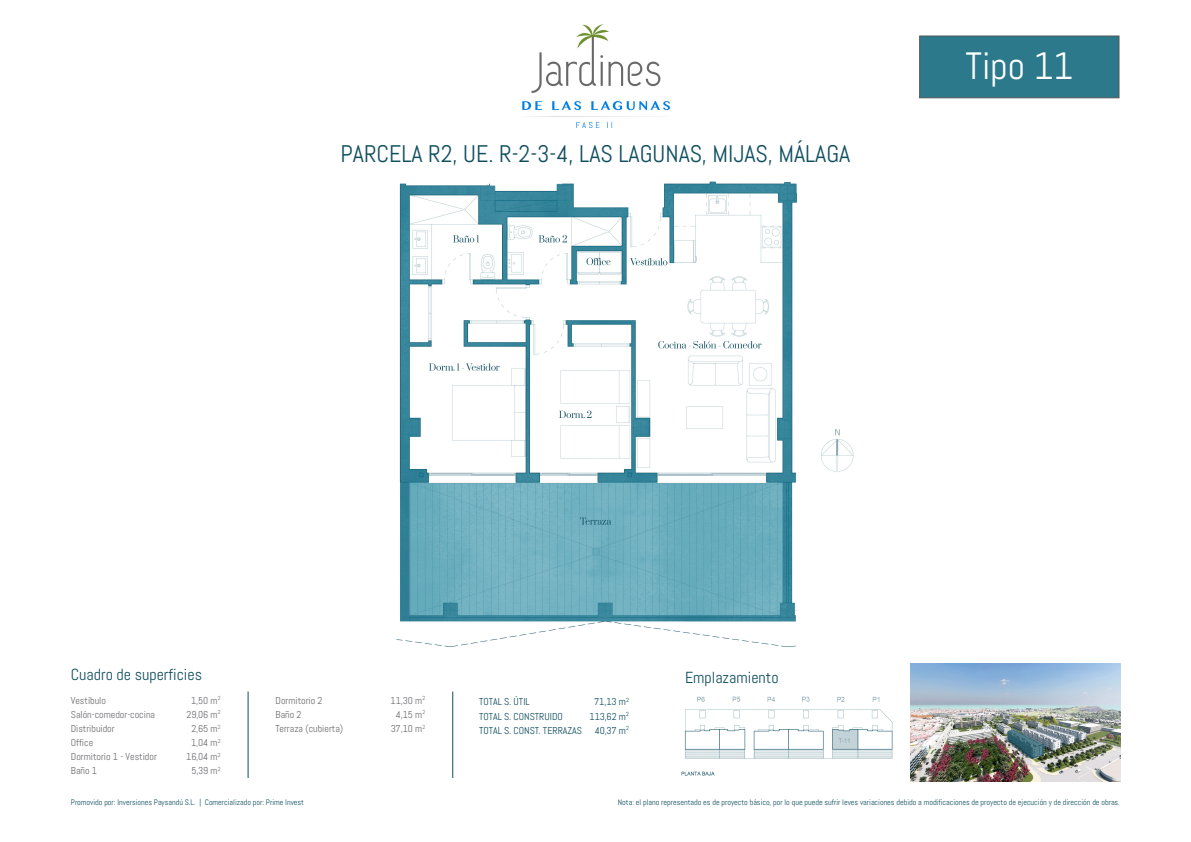
<style>
.page{position:relative;width:1191px;height:842px;background:#fff}
.page>*{position:absolute;margin:0;border:0;box-sizing:border-box;transform-origin:0 0}
.t1{font:38px "Abel";color:#fff}
.t2{font:24px "Abel";color:#104f5f}
.t3{font:16px "Abel";color:#104f5f}
.t4{font:10px "Abel";color:#6c6d70}
.t5{font:10px "Abel";color:#104f5f}
.t6{font:8px "Abel";color:#104f5f}
</style>
<div class="page">
<img style="left:396px;top:181px;width:458px;height:466px">
<img style="left:522px;top:24px;width:147px;height:104px">
<div style="left:919px;top:36px;width:200px;height:62px;background:#2b798b;border:1px solid #515758"></div>
<hr style="left:248px;top:691px;width:1px;height:87px;background:#104f5f">
<hr style="left:452px;top:691px;width:1px;height:87px;background:#104f5f">
<img style="left:681px;top:696px;width:212px;height:80px">
<img style="left:910px;top:664px;width:210px;height:117px">
<svg style="left:1007px;top:730px;width:37px;height:29px"></svg>
<p class="t2" style="left:340px;top:138px;width:511px">PARCELA R2, UE. R-2-3-4, LAS LAGUNAS, MIJAS, MÁLAGA</p>
<p class="t1" style="left:965px;top:41px;width:109px">Tipo 11</p>
<p class="t3" style="left:71px;top:664px;width:133px">Cuadro de superficies</p>
<p class="t3" style="left:685px;top:667px;width:95px">Emplazamiento</p>
<p class="t4" style="left:71px;top:694px;width:37px">Vestíbulo</p>
<p class="t4" style="left:191px;top:694px;width:31px">1,50 m<sup>2</sup></p>
<p class="t4" style="left:71px;top:708px;width:86px">Salón-comedor-cocina</p>
<p class="t4" style="left:187px;top:708px;width:35px">29,06 m<sup>2</sup></p>
<p class="t4" style="left:71px;top:722px;width:45px">Distribuidor</p>
<p class="t4" style="left:191px;top:722px;width:31px">2,65 m<sup>2</sup></p>
<p class="t4" style="left:71px;top:736px;width:24px">Office</p>
<p class="t4" style="left:191px;top:736px;width:31px">1,04 m<sup>2</sup></p>
<p class="t4" style="left:71px;top:750px;width:87px">Dormitorio 1 - Vestidor</p>
<p class="t4" style="left:186px;top:750px;width:36px">16,04 m<sup>2</sup></p>
<p class="t4" style="left:71px;top:765px;width:28px">Baño 1</p>
<p class="t4" style="left:191px;top:765px;width:31px">5,39 m<sup>2</sup></p>
<p class="t4" style="left:275px;top:694px;width:48px">Dormitorio 2</p>
<p class="t4" style="left:390px;top:694px;width:36px">11,30 m<sup>2</sup></p>
<p class="t4" style="left:275px;top:708px;width:27px">Baño 2</p>
<p class="t4" style="left:396px;top:708px;width:31px">4,15 m<sup>2</sup></p>
<p class="t4" style="left:275px;top:722px;width:69px">Terraza (cubierta)</p>
<p class="t4" style="left:391px;top:722px;width:36px">37,10 m<sup>2</sup></p>
<p class="t5" style="left:479px;top:696px;width:52px">TOTAL S. ÚTIL</p>
<p class="t5" style="left:594px;top:696px;width:36px">71,13 m<sup>2</sup></p>
<p class="t5" style="left:479px;top:710px;width:85px">TOTAL S. CONSTRUIDO</p>
<p class="t5" style="left:589px;top:710px;width:41px">113,62 m<sup>2</sup></p>
<p class="t5" style="left:479px;top:724px;width:104px">TOTAL S. CONST. TERRAZAS</p>
<p class="t5" style="left:595px;top:724px;width:36px">40,37 m<sup>2</sup></p>
<p class="t6" style="left:71px;top:797px;width:235px">Promovido por: Inversiones Paysandú S.L. | Comercializado por: Prime Invest</p>
<p class="t6" style="left:618px;top:797px;width:503px">Nota: el plano representado es de proyecto básico, por lo que puede sufrir leves variaciones debido a modificaciones de proyecto de ejecución y de dirección de obras.</p>
</div>
